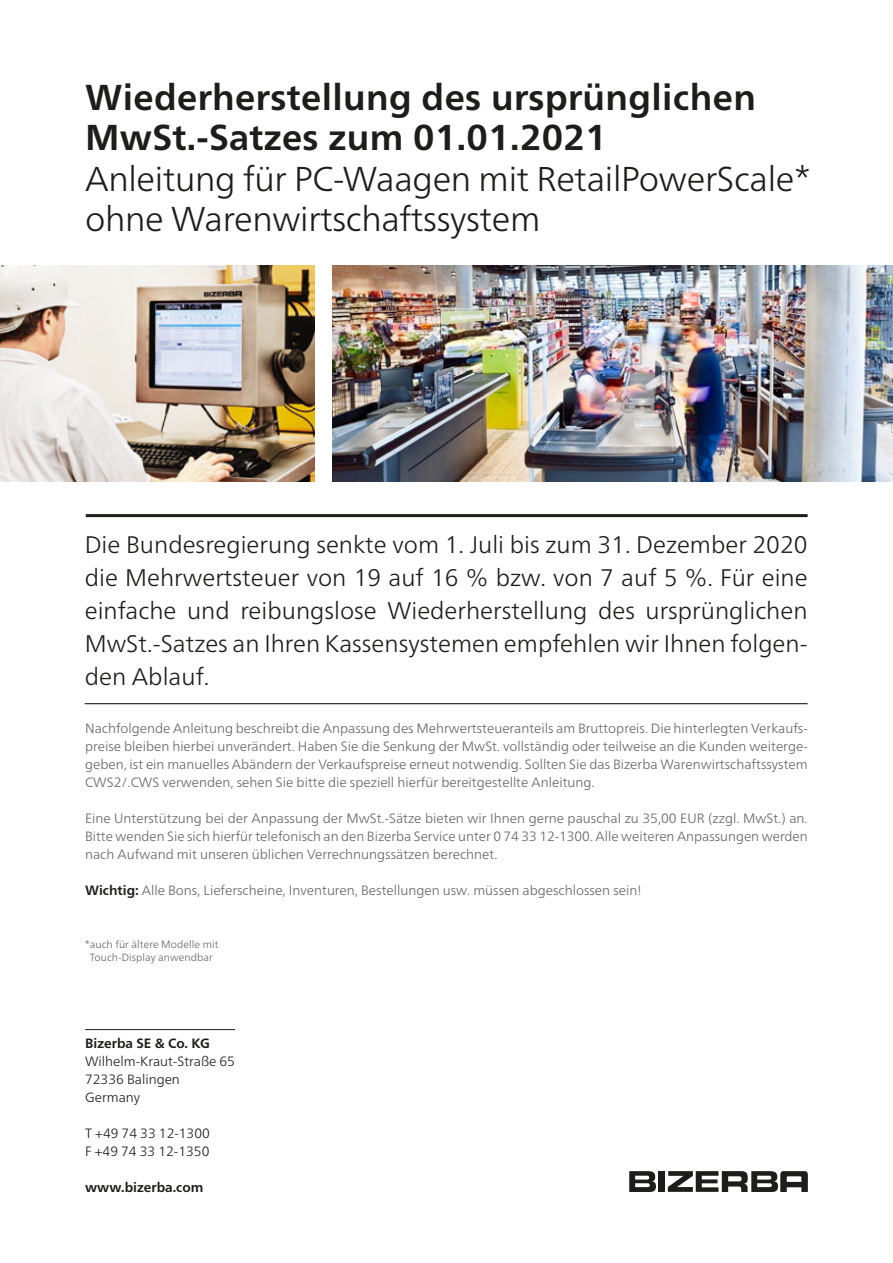
<style>
.page{position:relative;width:893px;height:1263px;background:#fff}
.page>*{position:absolute;margin:0;border:0;box-sizing:border-box;transform-origin:0 0}
.Headline_1_24pt_27pt{font:700 36px "Neue Frutiger LT Pro";letter-spacing:.01em;color:#1d1d1b}
.Headline_1_24pt_27pt-2{font:300 34.5px/40.5px "Neue Frutiger LT Pro";letter-spacing:-.01em;color:#1d1d1b}
.Anlesetext_16_22_K_A{font:300 24px/33px "Neue Frutiger LT Pro";color:#1d1d1b;text-align:justify}
.Copy_9_12_Grau{font:300 13.5px/18px "Neue Frutiger LT Pro";color:#646463;text-align:justify}
.Adresse_9_12_K{font:300 13.5px/18px "Neue Frutiger LT Pro";color:#1d1d1b}
.Adresse_9_12_K-2{font:700 13.5px "Neue Frutiger LT Pro";color:#1d1d1b}
.t1{font:300 10.5px/13.5px "Neue Frutiger LT Pro";letter-spacing:.005em;color:#646463;text-align:center}
.s1{font-weight:700;color:#1d1d1b}
.s2{font-weight:700}
</style>
<div class="page">
<img style="left:332px;top:265px;width:561px;height:216px">
<hr style="left:86px;top:514px;width:722px;height:3px;background:#1d1d1b">
<hr style="left:85px;top:703px;width:723px;height:1px;background:#1d1d1b">
<svg style="left:668px;top:1171px;width:140px;height:21px"></svg>
<div style="left:658px;top:1171px;width:7px;height:21px;background:#1d1d1b"></div>
<svg style="left:629px;top:1171px;width:27px;height:21px"></svg>
<hr style="left:85px;top:1029px;width:150px;height:1px;background:#1d1d1b">
<img style="left:0;top:265px;width:314px;height:216px">
<p class="Headline_1_24pt_27pt" style="left:85px;top:76px;width:673px">Wiederherstellung des ursprünglichen</p>
<p class="Headline_1_24pt_27pt" style="left:85px;top:116px;width:523px">MwSt.-Satzes zum 01.01.2021</p>
<p class="Headline_1_24pt_27pt-2" style="left:85px;top:158px;width:727px">Anleitung für PC-Waagen mit RetailPowerScale* ohne Warenwirtschaftssystem</p>
<p class="Anlesetext_16_22_K_A" style="left:85px;top:528px;width:724px">Die Bundesregierung senkte vom 1. Juli bis zum 31. Dezember 2020 die Mehrwertsteuer von 19 auf 16 % bzw. von 7 auf 5 %. Für eine einfache und reibungslose Wiederherstellung des ursprünglichen MwSt.-Satzes an Ihren Kassensystemen empfehlen wir Ihnen folgen&shy;den Ablauf.</p>
<p class="Copy_9_12_Grau" style="left:85px;top:719px;width:724px">Nachfolgende Anleitung beschreibt die Anpassung des Mehrwertsteueranteils am Bruttopreis. Die hinterlegten Verkaufs&shy;preise bleiben hierbei unverändert. Haben Sie die Senkung der MwSt. vollständig oder teilweise an die Kunden weiterge&shy;geben, ist ein manuelles Abändern der Verkaufspreise erneut notwendig. Sollten Sie das Bizerba Warenwirtschaftssystem</p>
<p class="Copy_9_12_Grau" style="left:85px;top:773px;width:511px">CWS2/.CWS verwenden, sehen Sie bitte die speziell hierfür bereitgestellte Anleitung.</p>
<p class="Copy_9_12_Grau" style="left:85px;top:809px;width:724px">Eine Unterstützung bei der Anpassung der MwSt.-Sätze bieten wir Ihnen gerne pauschal zu 35,00 EUR (zzgl. MwSt.) an.<br>Bitte wenden Sie sich hierfür telefonisch an den Bizerba Service unter 0 74 33 12-1300. Alle weiteren Anpassungen werden nach Aufwand mit unseren üblichen Verrechnungssätzen berechnet.</p>
<p class="Copy_9_12_Grau" style="left:85px;top:881px;width:558px"><span class="s1">Wichtig:</span> Alle Bons, Lieferscheine, Inventuren, Bestellungen usw. müssen abgeschlossen sein!</p>
<p class="t1" style="left:85px;top:937px;width:135px">*auch für ältere Modelle mit<br>Touch-Display anwendbar</p>
<p class="Adresse_9_12_K" style="left:85px;top:1034px;width:151px"><span class="s2">Bizerba SE &amp; Co. KG<br></span>Wilhelm-Kraut-Straße 65<br>72336 Balingen<br>Germany</p>
<p class="Adresse_9_12_K" style="left:85px;top:1124px;width:126px">T +49 74 33 12-1300<br>F +49 74 33 12-1350</p>
<p class="Adresse_9_12_K-2" style="left:85px;top:1179px;width:120px">www.bizerba.com</p>
</div>
